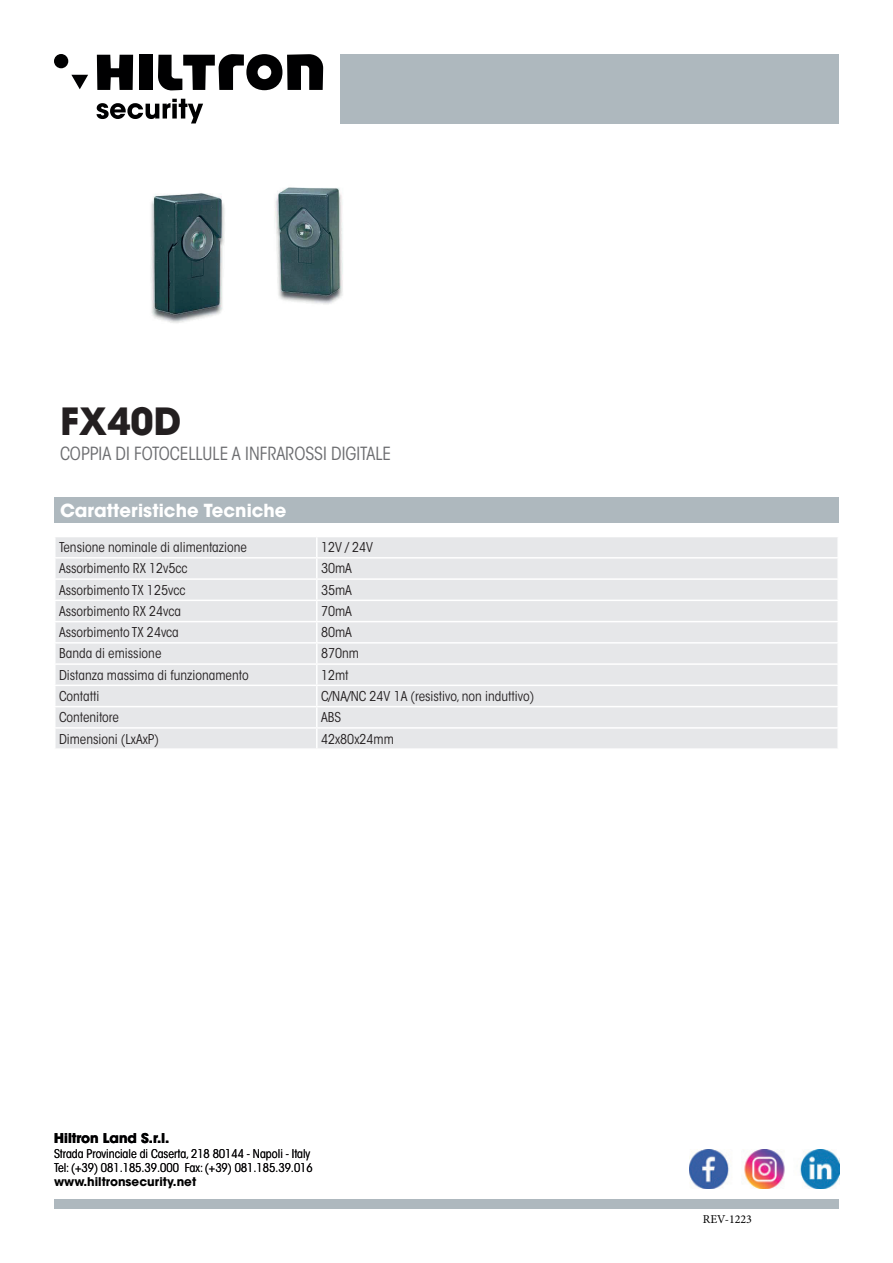
<style>
.page{position:relative;width:893px;height:1263px;background:#fff}
.page>*{position:absolute;margin:0;border:0;box-sizing:border-box;transform-origin:0 0}
.t1{font:700 37.5px "Avant Garde LT";color:#231f20}
.t2{font:condensed 18px "ITC Avant Garde Std";color:#6c6d70}
.t3{font:700 18px "Avant Garde LT";color:#fff}
.t4{font:condensed 13.5px "ITC Avant Garde Std";color:#231f20}
.t5{font:700 13.5px "Avant Garde LT";color:#000001}
.t6{font:condensed 12px/14.4px "ITC Avant Garde Std";color:#000001}
.t7{font:700 12px "Avant Garde LT";color:#000001}
.t8{font:12px "Minion Pro";color:#000001}
</style>
<div class="page">
<svg style="left:97px;top:99px;width:106px;height:24px"></svg>
<svg style="left:71px;top:75px;width:17px;height:14px"></svg>
<div style="left:54px;top:54px;width:14px;height:14px;background:#000001;border-radius:50%"></div>
<svg style="left:97px;top:55px;width:36px;height:35px"></svg>
<div style="left:139px;top:55px;width:14px;height:35px;background:#000001"></div>
<svg style="left:158px;top:54px;width:165px;height:37px"></svg>
<div style="left:340px;top:54px;width:499px;height:69px;background:#aeb8be"></div>
<div style="left:54px;top:1199px;width:785px;height:10px;background:#aeb8be"></div>
<img style="left:151px;top:187px;width:192px;height:136px">
<div style="left:54px;top:497px;width:785px;height:26px;background:#aeb8be"></div>
<svg style="left:55px;top:537px;width:783px;height:211px;background:#e7e8ea"></svg>
<img style="left:701px;top:1188px;width:127px;height:1px">
<img style="left:689px;top:1150px;width:150px;height:38px">
<h1 class="t1" style="left:60px;top:396px;width:123px">FX40D</h1>
<h2 class="t2" style="left:60px;top:442px;width:333px">COPPIA DI FOTOCELLULE A INFRAROSSI DIGITALE</h2>
<h2 class="t3" style="left:60px;top:498px;width:228px">Caratteristiche Tecniche</h2>
<p class="t4" style="left:59px;top:539px;width:189px">Tensione nominale di alimentazione</p>
<p class="t4" style="left:321px;top:539px;width:54px">12V / 24V</p>
<p class="t4" style="left:59px;top:560px;width:130px">Assorbimento RX 12v5cc</p>
<p class="t4" style="left:321px;top:560px;width:32px">30mA</p>
<p class="t4" style="left:59px;top:582px;width:128px">Assorbimento TX 125vcc</p>
<p class="t4" style="left:321px;top:582px;width:32px">35mA</p>
<p class="t4" style="left:59px;top:603px;width:124px">Assorbimento RX 24vca</p>
<p class="t4" style="left:321px;top:603px;width:32px">70mA</p>
<p class="t4" style="left:59px;top:624px;width:121px">Assorbimento TX 24vca</p>
<p class="t4" style="left:321px;top:624px;width:32px">80mA</p>
<p class="t4" style="left:59px;top:645px;width:104px">Banda di emissione</p>
<p class="t4" style="left:321px;top:645px;width:40px">870nm</p>
<p class="t4" style="left:59px;top:667px;width:191px">Distanza massima di funzionamento</p>
<p class="t4" style="left:321px;top:667px;width:29px">12mt</p>
<p class="t4" style="left:59px;top:688px;width:42px">Contatti</p>
<p class="t4" style="left:321px;top:688px;width:215px">C/NA/NC 24V 1A (resistivo, non induttivo)</p>
<p class="t4" style="left:59px;top:709px;width:62px">Contenitore</p>
<p class="t4" style="left:321px;top:709px;width:22px">ABS</p>
<p class="t4" style="left:59px;top:730px;width:101px">Dimensioni (LxAxP)</p>
<p class="t4" style="left:321px;top:730px;width:74px">42x80x24mm</p>
<p class="t5" style="left:54px;top:1129px;width:117px">Hiltron Land S.r.l.</p>
<p class="t6" style="left:54px;top:1146px;width:260px">Strada Provinciale di Caserta, 218 80144 - Napoli - Italy<br>Tel: (+39) 081.185.39.000 Fax: (+39) 081.185.39.016</p>
<p class="t7" style="left:54px;top:1174px;width:144px">www.hiltronsecurity.net</p>
<p class="t8" style="left:703px;top:1211px;width:51px">REV-1223</p>
</div>
